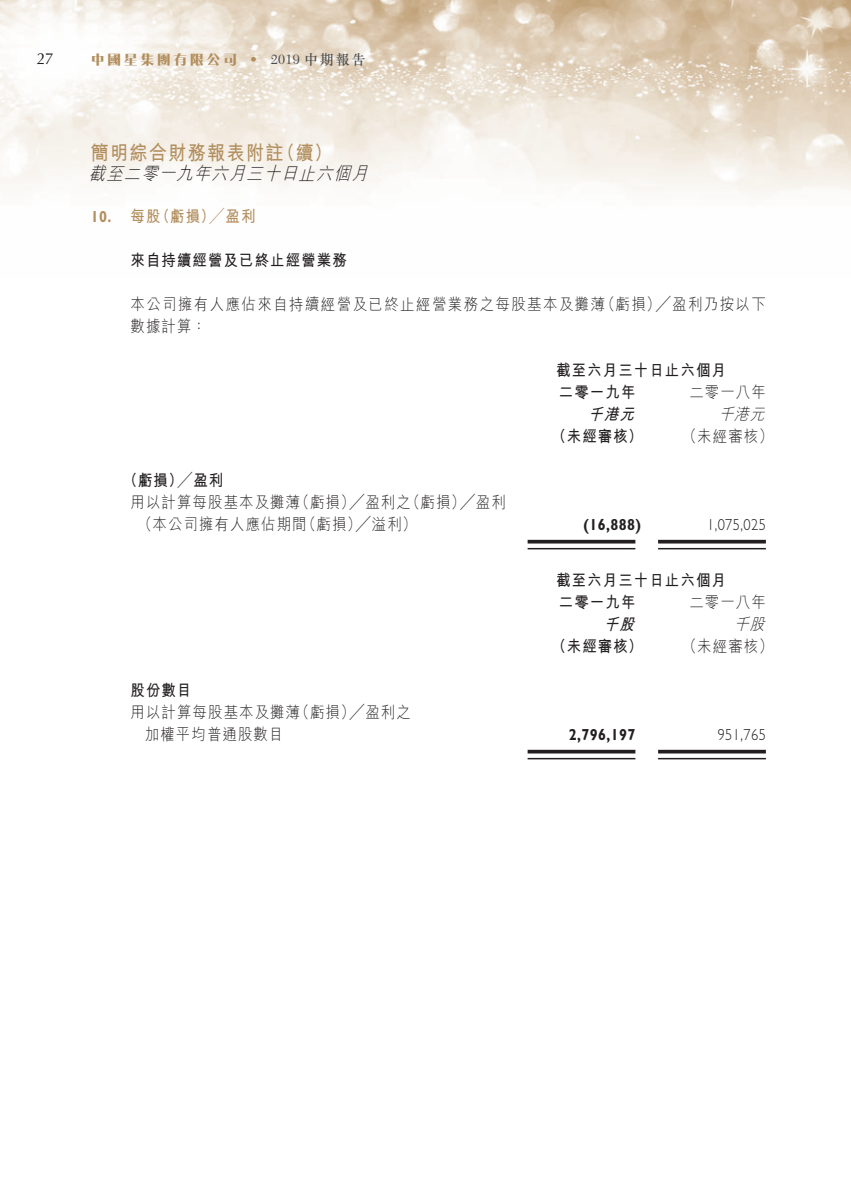
<style>
.page{position:relative;width:851px;height:1191px;background:#fff}
.page>*{position:absolute;margin:0;border:0;box-sizing:border-box;transform-origin:0 0}
.t1{font:700 20px "M Hei HK";letter-spacing:.08em;color:#b28e5d;scale:.9 1}
.t2{font:italic 300 18px "M Hei HK";color:#231f20;scale:.9 1}
.t3{font:300 16px "M Hei HK";letter-spacing:.08em;color:#231f20;scale:.9 1}
.t4{font:700 16px "M Hei HK";letter-spacing:.08em;color:#231f20;scale:.9 1}
.t5{font:300 16px/22px "M Hei HK";letter-spacing:.1em;color:#231f20;scale:.9 1}
.t6{font:700 16px "Gill Sans Std";letter-spacing:.03em;color:#231f20;scale:.9 1}
.t7{font:300 16px "Gill Sans Std";letter-spacing:.03em;color:#231f20;scale:.9 1}
.t8{font:700 16px "M Hei HK";color:#b28e5d;scale:.9 1}
.t9{font:italic 300 16px "M Hei HK";color:#231f20;scale:.9 1}
.t10{font:italic 700 16px "M Hei HK";color:#231f20;scale:.9 1}
.t11{font:700 16px "Gill Sans Std";color:#b28e5d;scale:.9 1}
.t12{font:16px "Optima LT Std";color:#231f20}
.t13{font:800 14px "M Razor HK";letter-spacing:.18em;color:#b28e5d}
.t14{font:14px "New Caledonia LT Std";color:#4b4c4d}
.t15{font:500 14px "Optima LT Std";color:#b28e5d}
.s1{font-family:"M Sung HK";font-weight:500}
</style>
<div class="page">
<img style="left:0;top:0;width:850px;height:196px">
<hr style="left:527px;top:540px;width:108px;height:3px;background:#231f20">
<hr style="left:527px;top:548px;width:108px;height:1px;background:#231f20">
<hr style="left:658px;top:540px;width:107px;height:3px;background:#231f20">
<hr style="left:658px;top:548px;width:107px;height:1px;background:#231f20">
<hr style="left:527px;top:750px;width:108px;height:3px;background:#231f20">
<hr style="left:527px;top:758px;width:108px;height:1px;background:#231f20">
<hr style="left:658px;top:750px;width:107px;height:3px;background:#231f20">
<hr style="left:658px;top:758px;width:107px;height:1px;background:#231f20">
<p class="t12" style="left:37px;top:50px;width:18px">27</p>
<p class="t13" style="left:91px;top:50px;width:148px">中國星集團有限公司</p>
<p class="t15" style="left:250px;top:52px;width:8px">•</p>
<p class="t14" style="left:271px;top:52px;width:96px">2019 <span class="s1">中期報告</span></p>
<p class="t1" style="left:91px;top:138px;width:216px">簡明綜合財務報表附註</p>
<p class="t2" style="left:89px;top:161px;width:318px">截至二零一九年六月三十日止六個月</p>
<p class="t8" style="left:155px;top:205px;width:113px">（虧損）╱盈利</p>
<p class="t1" style="left:277px;top:138px;width:63px">（續(</p>
<p class="t8" style="left:130px;top:205px;width:35px">每股</p>
<p class="t11" style="left:91px;top:207px;width:24px">10.</p>
<p class="t4" style="left:130px;top:249px;width:242px">來自持續經營及已終止經營業務</p>
<p class="t5" style="left:600px;top:293px;width:185px">（虧損）╱盈利乃按以下</p>
<p class="t5" style="left:130px;top:293px;width:529px">本公司擁有人應佔來自持續經營及已終止經營業務之每股基本及攤薄數據計算：</p>
<p class="t4" style="left:556px;top:359px;width:190px">截至六月三十日止六個月</p>
<p class="t3" style="left:689px;top:381px;width:86px">二零一八年</p>
<p class="t4" style="left:558px;top:381px;width:86px">二零一九年</p>
<p class="t4" style="left:123px;top:469px;width:113px">（虧損）╱盈利</p>
<p class="t3" style="left:295px;top:491px;width:130px">（虧損）╱盈利之</p>
<p class="t3" style="left:406px;top:491px;width:113px">（虧損）╱盈利</p>
<p class="t3" style="left:130px;top:491px;width:190px">用以計算每股基本及攤薄</p>
<p class="t3" style="left:302px;top:513px;width:129px">（虧損）╱溢利(</p>
<p class="t3" style="left:138px;top:513px;width:189px">（本公司擁有人應佔期間</p>
<p class="t4" style="left:130px;top:678px;width:69px">股份數目</p>
<p class="t3" style="left:295px;top:701px;width:130px">（虧損）╱盈利之</p>
<p class="t3" style="left:130px;top:701px;width:190px">用以計算每股基本及攤薄</p>
<p class="t3" style="left:145px;top:723px;width:155px">加權平均普通股數目</p>
<p class="t10" style="left:588px;top:403px;width:58px">千港元</p>
<p class="t9" style="left:718px;top:403px;width:58px">千港元</p>
<p class="t4" style="left:552px;top:425px;width:102px">（未經審核）</p>
<p class="t3" style="left:682px;top:425px;width:102px">（未經審核(</p>
<p class="t6" style="left:583px;top:515px;width:65px">)16,888(</p>
<p class="t7" style="left:707px;top:516px;width:67px">1,075,025</p>
<p class="t4" style="left:556px;top:568px;width:190px">截至六月三十日止六個月</p>
<p class="t3" style="left:689px;top:591px;width:86px">二零一八年</p>
<p class="t4" style="left:558px;top:590px;width:86px">二零一九年</p>
<p class="t10" style="left:603px;top:612px;width:41px">千股</p>
<p class="t9" style="left:734px;top:613px;width:41px">千股</p>
<p class="t4" style="left:552px;top:634px;width:102px">（未經審核）</p>
<p class="t3" style="left:682px;top:635px;width:102px">（未經審核(</p>
<p class="t6" style="left:568px;top:725px;width:76px">2,796,197</p>
<p class="t7" style="left:717px;top:726px;width:55px">951,765</p>
</div>
